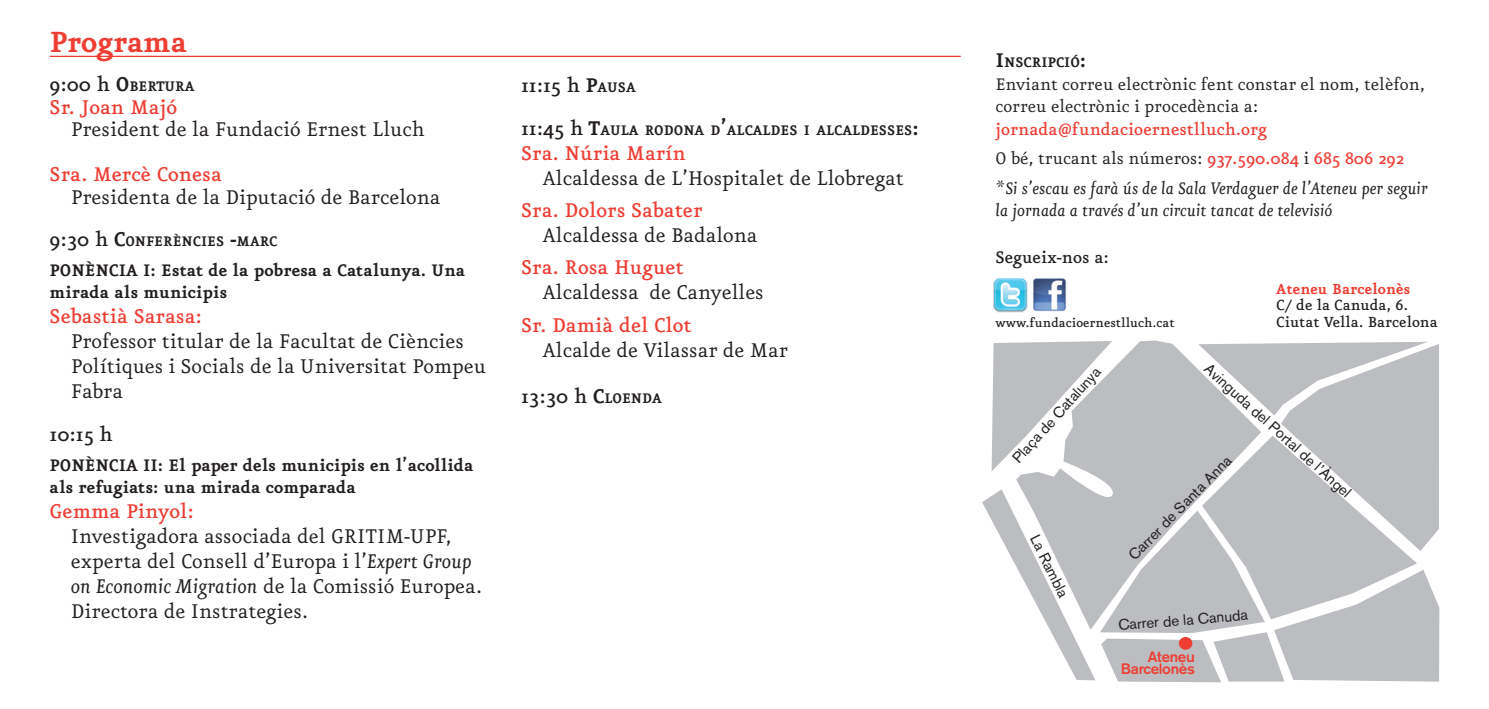
<style>
.page{position:relative;width:1489px;height:709px;background:#fff}
.page>*{position:absolute;margin:0;border:0;box-sizing:border-box;transform-origin:0 0}
.t1{font:700 35px "Eureka";letter-spacing:-.01em;color:#ee3e34}
.t2{font:23.75px/25px "Eureka";color:#231f20}
.t3{font:500 23.75px "Eureka";color:#ee3e34}
.t4{font:500 23.75px "Eureka";color:#231f20}
.t5{font:italic 20px/29.5px "Eureka";color:#231f20}
.t6{font:700 20px/22.5px "Eureka";color:#231f20}
.t7{font:20px/22.5px "Eureka";color:#231f20}
.t8{font:500 20px "Eureka";color:#231f20}
.t9{font:500 17.5px/16.2px "Eureka";color:#231f20}
.t10{font:700 17.5px "Eureka";color:#ee3e34}
.t11{font:700 16.75px "Eureka";color:#231f20}
.t12{font:15px "Akzidenz Grotesk BE";color:#231f20}
.t13{font:500 15px "Eureka";color:#231f20}
.t14{font:500 15px/12.5px "Akzidenz Grotesk BE";letter-spacing:-.02em;color:#ee3e34;text-align:right}
.s1{font-weight:500;font-size:23.75px}
.s2{font-size:23.75px}
.s3{font-style:inherit}
.s4{font-style:italic}
.s5{font-weight:700}
.s6{font-weight:700;font-size:16.75px}
.s7{font-weight:500}
.s8{font-weight:500;font-style:normal;color:#ee3e34}
.s9{font-style:normal}
</style>
<div class="page">
<hr style="left:50px;top:56px;width:910px;height:1px;background:#ee3e34">
<img style="left:993px;top:278px;width:35px;height:34px">
<img style="left:1033px;top:278px;width:32px;height:33px">
<svg style="left:982px;top:341px;width:457px;height:341px"></svg>
<div style="left:1178px;top:637px;width:14px;height:12px;background:#ee3e34;border-radius:50%"></div>
<h1 class="t1" style="left:50px;top:26px;width:139px">Programa</h1>
<p class="t11" style="left:50px;top:79px;width:146px"><span class="s1">9:00 h</span> <span class="s2">O</span>bertura</p>
<p class="t3" style="left:50px;top:96px;width:129px">Sr. Joan Majó</p>
<p class="t2" style="left:71px;top:118px;width:355px">President de la Fundació Ernest Lluch</p>
<p class="t3" style="left:50px;top:163px;width:174px">Sra. Mercè Conesa</p>
<p class="t2" style="left:71px;top:185px;width:371px">Presidenta de la Diputació de Barcelona</p>
<p class="t11" style="left:50px;top:234px;width:228px"><span class="s1">9:30 h</span> <span class="s2">C</span>onferències <span class="s2">-</span>marc</p>
<p class="t6" style="left:50px;top:260px;width:417px">PONÈNCIA I<span class="s3">:</span> Estat de la pobresa a Catalunya. Una mirada als municipis</p>
<p class="t3" style="left:50px;top:306px;width:154px">Sebastià Sarasa:</p>
<p class="t2" style="left:71px;top:330px;width:416px">Professor titular de la Facultat de Ciències<br>Polítiques i Socials de la Universitat Pompeu<br>Fabra</p>
<p class="t4" style="left:50px;top:423px;width:65px">10:15 h</p>
<p class="t6" style="left:50px;top:455px;width:425px">PONÈNCIA II: El paper dels municipis en l’acollida als refugiats: una mirada comparada</p>
<p class="t3" style="left:50px;top:500px;width:145px">Gemma Pinyol:</p>
<p class="t2" style="left:71px;top:525px;width:413px">Investigadora associada del GRITIM-UPF, experta del Consell d’Europa i l’<span class="s4">Expert Group on Economic Migration</span> de la Comissió Europea.<br>Directora de Instrategies.</p>
<p class="t4" style="left:521px;top:75px;width:116px">11:15 h <span class="s5">P</span><span class="s6">ausa</span></p>
<p class="t11" style="left:521px;top:123px;width:399px"><span class="s1">11:45 h</span> <span class="s2">T</span>aula rodona d<span class="s2">’</span>alcaldes i alcaldesses<span class="s2">:</span></p>
<p class="t3" style="left:521px;top:142px;width:166px">Sra. Núria Marín</p>
<p class="t2" style="left:542px;top:167px;width:363px">Alcaldessa de L’Hospitalet de Llobregat</p>
<p class="t3" style="left:521px;top:200px;width:183px">Sra. Dolors Sabater</p>
<p class="t2" style="left:542px;top:224px;width:216px">Alcaldessa de Badalona</p>
<p class="t3" style="left:521px;top:257px;width:164px">Sra. Rosa Huguet</p>
<p class="t2" style="left:542px;top:281px;width:223px">Alcaldessa de Canyelles</p>
<p class="t3" style="left:521px;top:314px;width:172px">Sr. Damià del Clot</p>
<p class="t2" style="left:521px;top:328px;width:268px;line-height:46.2px;text-indent:21px">Alcalde de Vilassar de Mar<br><span class="s7">13:30 h</span> <span class="s5">C</span><span class="s6">loenda</span></p>
<p class="t11" style="left:995px;top:55px;width:92px"><span class="s2">I</span>nscripció<span class="s2">:</span></p>
<p class="t7" style="left:995px;top:74px;width:431px">Enviant correu electrònic fent constar el nom, telèfon, correu electrònic i procedència a:</p>
<p class="t5" style="left:995px;top:115px;width:434px"><span class="s8">jornada@fundacioernestlluch.org<br></span><span class="s9">O bé, trucant als números:</span> <span class="s8">937.590.084</span> <span class="s9">i</span> <span class="s8">685 806 292 </span>*Si s’escau es farà ús de la Sala Verdaguer de l’Ateneu per seguir</p>
<p class="t5" style="left:995px;top:197px;width:338px">la jornada a través d’un circuit tancat de televisió</p>
<p class="t8" style="left:995px;top:248px;width:115px">Segueix-nos a:</p>
<p class="t13" style="left:995px;top:316px;width:181px">www.fundacioernestlluch.cat</p>
<p class="t10" style="left:1276px;top:281px;width:135px">Ateneu Barcelonès</p>
<p class="t9" style="left:1276px;top:298px;width:163px">C/ de la Canuda, 6.<br>Ciutat Vella. Barcelona</p>
<p class="t12" style="left:1008px;top:454px;width:125px;rotate:-48deg">Plaça de Catalunya</p>
<p class="t12" style="left:1042px;top:532px;width:69px;rotate:63deg">La Rambla</p>
<p class="t12" style="left:1212px;top:360px;width:193px;rotate:42deg">Avinguda del Portal de l’Àngel</p>
<p class="t12" style="left:1124px;top:551px;width:141px;rotate:-45deg">Carrer de Santa Anna</p>
<p class="t12" style="left:1117px;top:616px;width:132px;rotate:-5deg">Carrer de la Canuda</p>
<p class="t14" style="left:1120px;top:650px;width:75px">Ateneu<br>Barcelonès</p>
</div>
